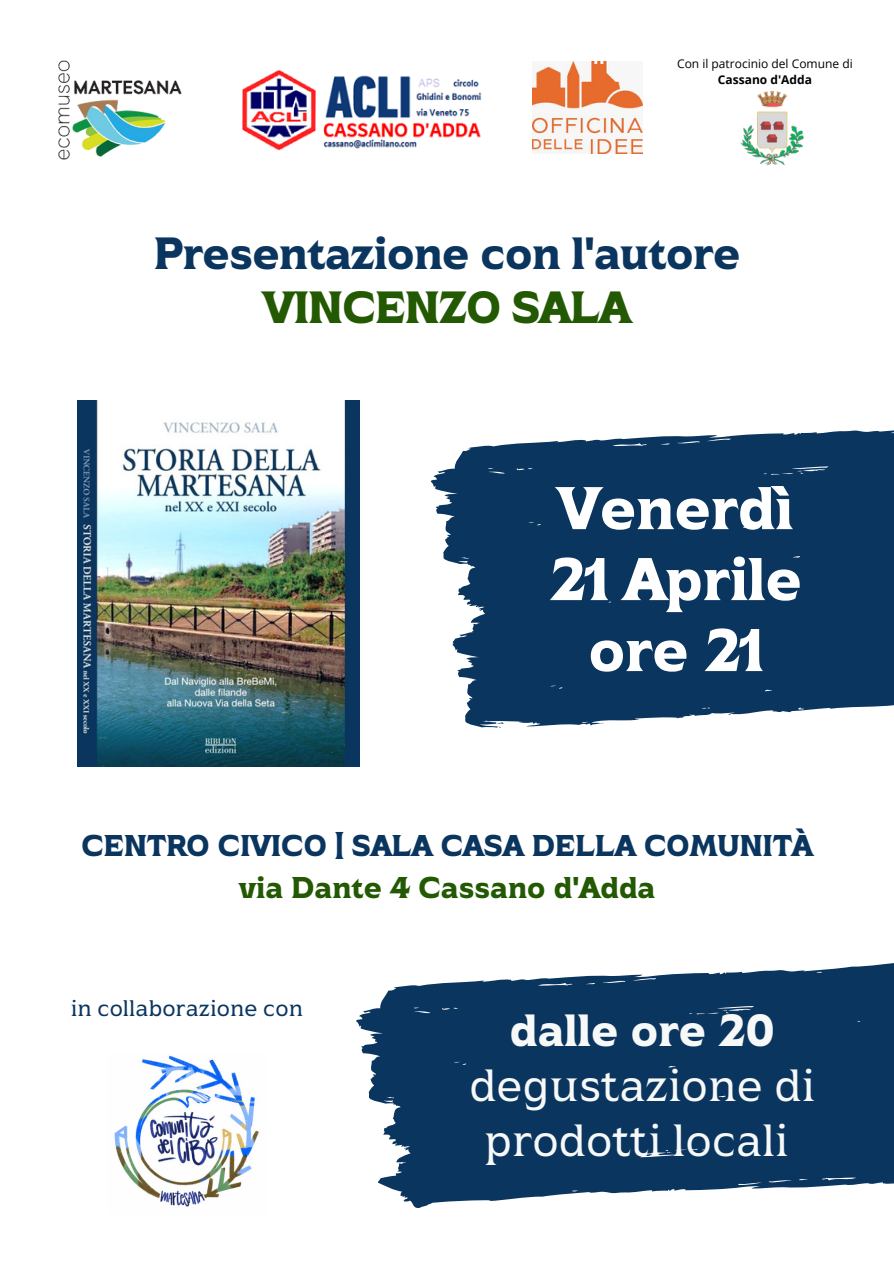
<style>
.page{position:relative;width:894px;height:1264px;background:#fff}
.page>*{position:absolute;margin:0;border:0;box-sizing:border-box;transform-origin:0 0}
.t1{font:700 60px/70.9px "Atsanee";color:#fff;text-align:center}
.t2{font:45px/55.2px "Atsanee";letter-spacing:.005em;color:#f7f8f8;text-align:center}
.t3{font:700 45px "Atsanee";letter-spacing:-.01em;color:#0a355f}
.t4{font:700 45px "Atsanee";letter-spacing:-.01em;color:#235902}
.t5{font:700 45px "Atsanee";letter-spacing:.005em;color:#f7f8f8}
.t6{font:700 30px "Atsanee";letter-spacing:.005em;color:#0a355f}
.t7{font:700 30px "Atsanee";letter-spacing:.005em;color:#235902}
.t8{font:22.5px "Atsanee";letter-spacing:.005em;color:#0a355f}
.t9{font:12px "Open Sans";color:#000}
.t10{font:700 12px "Open Sans";color:#000}
</style>
<div class="page">
<img style="left:58px;top:60px;width:124px;height:100px">
<div style="left:468px;top:569px;width:425px;height:6px;background:#0a355f"></div>
<svg style="left:430px;top:430px;width:463px;height:139px;background:#21486e"></svg>
<svg style="left:452px;top:575px;width:441px;height:153px;background:#244a70"></svg>
<img style="left:77px;top:401px;width:282px;height:366px">
<svg style="left:378px;top:1108px;width:515px;height:100px;fill:#0a355f"></svg>
<svg style="left:356px;top:963px;width:537px;height:145px;background:#274d72"></svg>
<img style="left:114px;top:1055px;width:145px;height:152px">
<img style="left:532px;top:62px;width:110px;height:92px">
<img style="left:242px;top:71px;width:240px;height:80px">
<img style="left:740px;top:91px;width:64px;height:75px">
<p class="t9" style="left:677px;top:55px;width:177px">Con il patrocinio del Comune di</p>
<p class="t10" style="left:717px;top:71px;width:96px">Cassano d'Adda</p>
<h2 class="t3" style="left:154px;top:233px;width:587px">Presentazione con l'autore</h2>
<h2 class="t4" style="left:263px;top:287px;width:368px">VINCENZO SALA</h2>
<h1 class="t1" style="left:549px;top:475px;width:253px">Venerdì<br>21 Aprile ore 21</h1>
<p class="t6" style="left:81px;top:832px;width:732px">CENTRO CIVICO | SALA CASA DELLA COMUNITÀ</p>
<p class="t7" style="left:239px;top:874px;width:417px">via Dante 4 Cassano d'Adda</p>
<p class="t8" style="left:71px;top:997px;width:233px">in collaborazione con</p>
<h2 class="t5" style="left:509px;top:1009px;width:266px">dalle ore 20</h2>
<h2 class="t2" style="left:469px;top:1059px;width:347px">degustazione di prodotti locali</h2>
</div>
